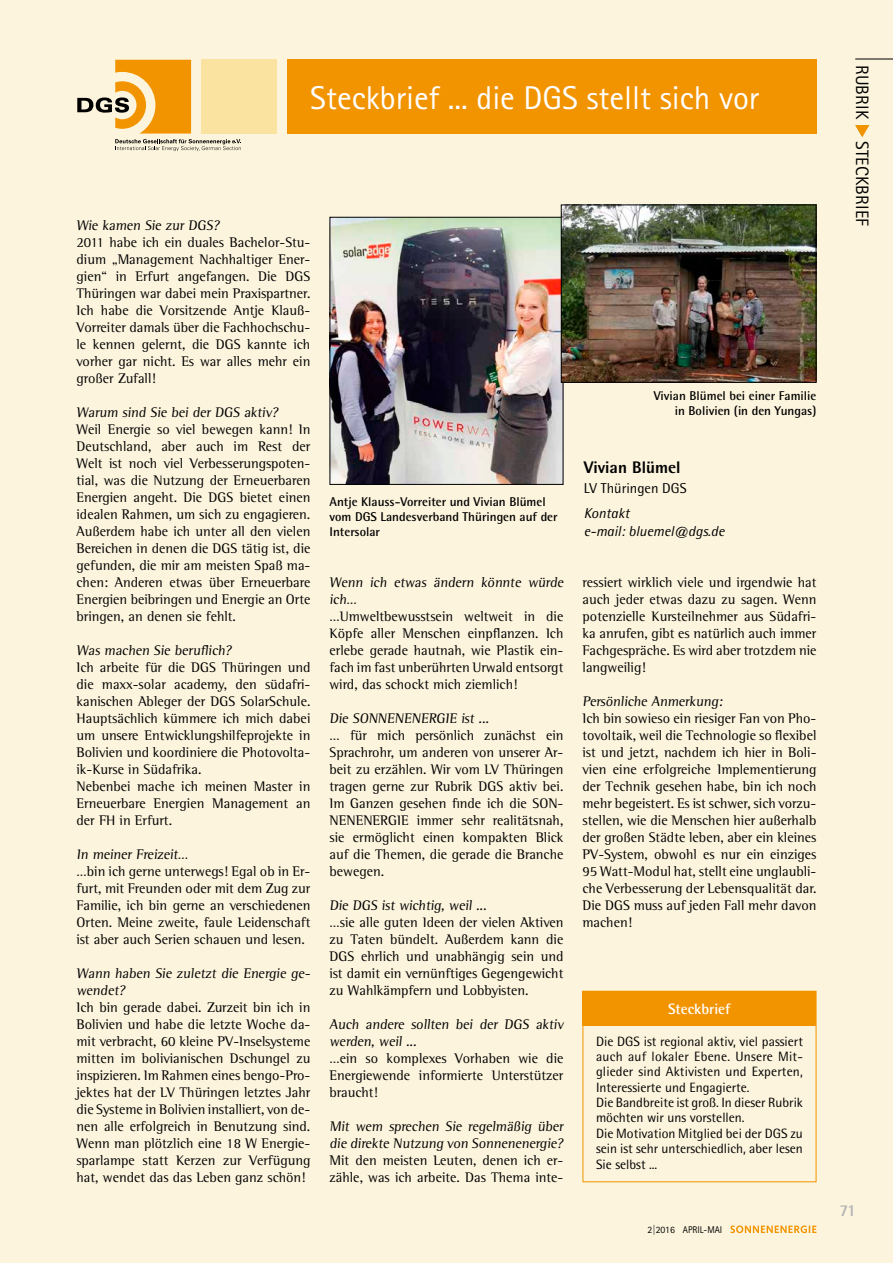
<style>
.page{position:relative;width:893px;height:1263px;background:#fcf4dd}
.page>*{position:absolute;margin:0;border:0;box-sizing:border-box;transform-origin:0 0}
.t1{font:33px "Rotis Sans Serif Std";color:#fff}
.t2{font:18px "Rotis Sans Serif Std";letter-spacing:.01em;color:#000}
.t3{font:800 16.8px "Rotis Semi Sans Std";color:#000}
.t4{font:700 16.5px "Rotis Semi Sans Std";color:#b1b3b4}
.t5{font:700 15px "Rotis Semi Sans Std";color:#fff}
.t6{font:italic 14.4px/18px "Rotis Semi Sans Std";color:#000}
.t7{font:14.4px "Rotis Semi Sans Std";color:#000}
.t8{font:14.25px/17px "Rotis Semi Serif Std";color:#000}
.t9{font:13.5px/15.5px "Rotis Semi Sans Std";color:#000}
.t10{font:700 12.75px/15px "Rotis Semi Sans Std";color:#000;text-align:right}
.t11{font:9.75px "Rotis Sans Serif Std";color:#000}
.s1{color:#0076bd}
</style>
<div class="page">
<hr style="left:855px;top:59px;width:38px;height:1px;background:#000">
<svg style="left:855px;top:125px;width:14px;height:12px"></svg>
<svg style="left:730px;top:1225px;width:86px;height:8px"></svg>
<div style="left:287px;top:60px;width:529px;height:74px;background:#f29400"></div>
<svg style="left:77px;top:60px;width:164px;height:91px"></svg>
<div style="left:202px;top:60px;width:75px;height:74px;background:#fae3a1"></div>
<img style="left:332px;top:219px;width:229px;height:264px">
<div style="left:330px;top:217px;width:233px;height:268px;border:1px solid #000"></div>
<img style="left:563px;top:207px;width:251px;height:174px">
<div style="left:561px;top:205px;width:255px;height:178px;border:1px solid #000"></div>
<div style="left:583px;top:991px;width:233px;height:34px;background:#f29400"></div>
<h1 class="t1" style="left:310px;top:78px;width:451px">Steckbrief ... die DGS stellt sich vor</h1>
<p class="t8" style="left:77px;top:216px;width:235px">Wie kamen Sie zur DGS?<br>2011 habe ich ein duales Bachelor-Stu&shy;dium „Management Nachhaltiger Ener&shy;gien“ in Erfurt angefangen. Die DGS Thüringen war dabei mein Praxispartner.<br>Ich habe die Vorsitzende Antje Klauß-Vorreiter damals über die Fachhochschu&shy;le kennen gelernt, die DGS kannte ich vorher gar nicht. Es war alles mehr ein großer Zufall!</p>
<p class="t8" style="left:77px;top:403px;width:235px">Warum sind Sie bei der DGS aktiv?<br>Weil Energie so viel bewegen kann! In Deutschland, aber auch im Rest der Welt ist noch viel Verbesserungspoten&shy;tial, was die Nutzung der Erneuerbaren Energien angeht. Die DGS bietet einen idealen Rahmen, um sich zu engagieren.<br>Außerdem habe ich unter all den vielen Bereichen in denen die DGS tätig ist, die gefunden, die mir am meisten Spaß ma&shy;chen: Anderen etwas über Erneuerbare Energien beibringen und Energie an Orte bringen, an denen sie fehlt.</p>
<p class="t8" style="left:77px;top:642px;width:235px">Was machen Sie beruflich?<br>Ich arbeite für die DGS Thüringen und die maxx-solar academy, den südafri&shy;kanischen Ableger der DGS SolarSchule.<br>Hauptsächlich kümmere ich mich dabei um unsere Entwicklungshilfeprojekte in Bolivien und koordiniere die Photovolta&shy;ik-Kurse in Südafrika.<br>Nebenbei mache ich meinen Master in Erneuerbare Energien Management an der FH in Erfurt.</p>
<p class="t8" style="left:77px;top:846px;width:235px">In meiner Freizeit…<br>…bin ich gerne unterwegs! Egal ob in Er&shy;furt, mit Freunden oder mit dem Zug zur Familie, ich bin gerne an verschiedenen Orten. Meine zweite, faule Leidenschaft ist aber auch Serien schauen und lesen.</p>
<p class="t8" style="left:77px;top:965px;width:237px">Wann haben Sie zuletzt die Energie ge&shy;wendet?<br>Ich bin gerade dabei. Zurzeit bin ich in Bolivien und habe die letzte Woche da&shy;mit verbracht, 60 kleine PV-Inselsysteme mitten im bolivianischen Dschungel zu inspizieren. Im Rahmen eines bengo-Pro&shy;jektes hat der LV Thüringen letztes Jahr die Systeme in Bolivien installiert, von de&shy;nen alle erfolgreich in Benutzung sind.<br>Wenn man plötzlich eine 18 W Energie&shy;sparlampe statt Kerzen zur Verfügung hat, wendet das das Leben ganz schön!</p>
<p class="t10" style="left:330px;top:494px;width:230px;text-align:left">Antje Klauss-Vorreiter und Vivian Blümel vom DGS Landesverband Thüringen auf der<br>Intersolar</p>
<p class="t8" style="left:330px;top:573px;width:237px">Wenn ich etwas ändern könnte würde ich…<br>…Umweltbewusstsein weltweit in die<br>Köpfe aller Menschen einpflanzen. Ich erlebe gerade hautnah, wie Plastik ein&shy;fach im fast unberührten Urwald entsorgt wird, das schockt mich ziemlich!</p>
<p class="t8" style="left:330px;top:710px;width:235px">Die SONNENENERGIE ist ...<br>… für mich persönlich zunächst ein Sprachrohr, um anderen von unserer Ar&shy;beit zu erzählen. Wir vom LV Thüringen tragen gerne zur Rubrik DGS aktiv bei.<br>Im Ganzen gesehen finde ich die SON-NENENERGIE immer sehr realitätsnah, sie ermöglicht einen kompakten Blick auf die Themen, die gerade die Branche bewegen.</p>
<p class="t8" style="left:330px;top:897px;width:235px">Die DGS ist wichtig, weil ...<br>…sie alle guten Ideen der vielen Aktiven zu Taten bündelt. Außerdem kann die DGS ehrlich und unabhängig sein und ist damit ein vernünftiges Gegengewicht zu Wahlkämpfern und Lobbyisten.</p>
<p class="t8" style="left:330px;top:1016px;width:235px">Auch andere sollten bei der DGS aktiv werden, weil ...<br>…ein so komplexes Vorhaben wie die<br>Energiewende informierte Unterstützer braucht!</p>
<p class="t8" style="left:330px;top:1118px;width:237px">Mit wem sprechen Sie regelmäßig über die direkte Nutzung von Sonnenenergie?<br>Mit den meisten Leuten, denen ich er&shy;zähle, was ich arbeite. Das Thema inte-</p>
<p class="t10" style="left:654px;top:388px;width:164px">Vivian Blümel bei einer Familie in Bolivien (in den Yungas)</p>
<p class="t3" style="left:584px;top:457px;width:98px">Vivian Blümel</p>
<p class="t7" style="left:584px;top:480px;width:104px">LV Thüringen DGS</p>
<p class="t6" style="left:584px;top:504px;width:142px">Kontakt<br>e-mail: bluemel@dgs.de</p>
<p class="t8" style="left:583px;top:573px;width:235px;text-align:justify">ressiert wirklich viele und irgendwie hat auch jeder etwas dazu zu sagen. Wenn potenzielle Kursteilnehmer aus Südafri&shy;ka anrufen, gibt es natürlich auch immer Fachgespräche. Es wird aber trotzdem nie langweilig!</p>
<p class="t8" style="left:583px;top:693px;width:235px">Persönliche Anmerkung:<br>Ich bin sowieso ein riesiger Fan von Pho&shy;tovoltaik, weil die Technologie so flexibel ist und jetzt, nachdem ich hier in Boli&shy;vien eine erfolgreiche Implementierung der Technik gesehen habe, bin ich noch mehr begeistert. Es ist schwer, sich vorzu&shy;stellen, wie die Menschen hier außerhalb der großen Städte leben, aber ein kleines PV-System, obwohl es nur ein einziges 95 Watt-Modul hat, stellt eine unglaubli&shy;che Verbesserung der Lebensqualität dar.<br>Die DGS muss auf jeden Fall mehr davon machen!</p>
<p class="t5" style="left:668px;top:999px;width:64px">Steckbrief</p>
<p class="t9" style="left:596px;top:1033px;width:208px">Die DGS ist regional aktiv, viel passiert auch auf lokaler Ebene. Unsere Mit&shy;glieder sind Aktivisten und Experten, Interessierte und Engagierte.<br>Die Bandbreite ist groß. In dieser Rubrik möchten wir uns vorstellen.<br>Die Motivation Mitglied bei der DGS zu sein ist sehr unterschiedlich, aber lesen Sie selbst ...</p>
<p class="t11" style="left:648px;top:1223px;width:76px">2|2016 APRIL-MAI</p>
<p class="t2" style="left:873px;top:65px;width:163px;rotate:90deg">RUBRIK <span class="s1">◆</span> STECKBRIEF</p>
<p class="t4" style="left:839px;top:1200px;width:18px">71</p>
</div>
